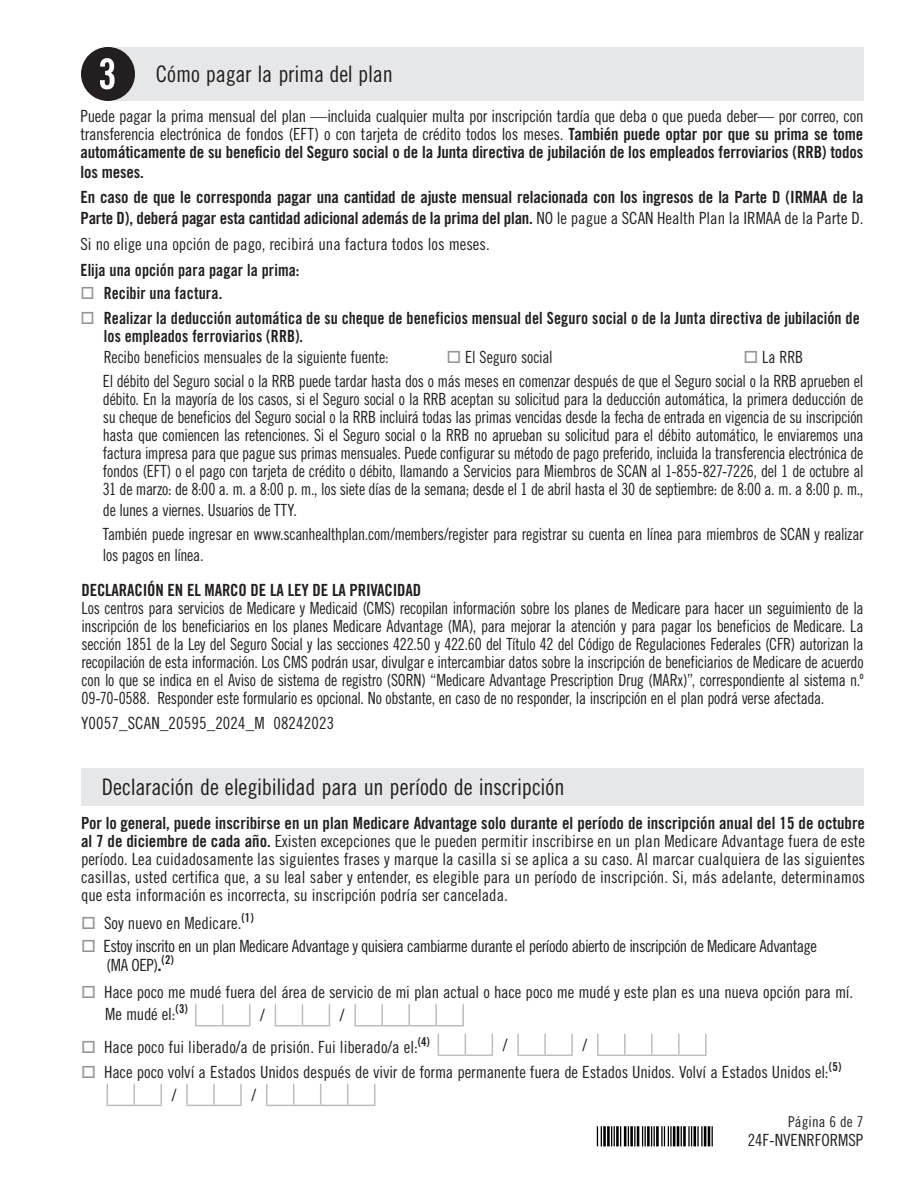
<style>
.page{position:relative;width:918px;height:1188px;background:#fff}
.page>*{position:absolute;margin:0;border:0;box-sizing:border-box;transform-origin:0 0}
.t1{font:22.8px "Trade Gothic LT Std Cn 18";letter-spacing:-.01em;color:#231f20}
.Body{font:16.8px/18px "Trade Gothic LT Std Cn 18";letter-spacing:-.02em;color:#231f20;text-align:justify;scale:.95 1}
.Body-2{font:16.8px/18px "Trade Gothic LT Std Cn 18";letter-spacing:-.02em;color:#231f20}
.Body_Condensed_18{font:16.8px/18px "Trade Gothic LT Std Cn 18";color:#231f20;text-align:justify}
.Body_Condensed_18-2{font:16.8px/21px "Trade Gothic LT Std Bd Cn 20";letter-spacing:-.01em;color:#231f20}
.Body_Condensed_18-3{font:16.8px/18px "Trade Gothic LT Std Bd Cn 20";letter-spacing:-.01em;color:#231f20;scale:.95 1}
.Body_w_Indent{font:16.8px "Trade Gothic LT Std Cn 18";letter-spacing:.01em;color:#231f20}
.Body-3{font:16.8px "Trade Gothic LT Std Cn 18";color:#231f20}
.Body-4{font:16.8px "Trade Gothic LT Std Bd Cn 20";letter-spacing:-.01em;color:#231f20}
.Body_w_Indent-2{font:15px "Trade Gothic LT Std Cn 18";letter-spacing:.01em;color:#231f20}
.s1{font-family:"Trade Gothic LT Std Bd Cn 20"}
.s2{font-family:"Trade Gothic LT Std Cn 18"}
.s3{color:#939598}
.s4{font-family:"Trade Gothic LT Std Bd Cn 20";font-size:19.5px}
</style>
<div class="page">
<div style="left:81px;top:768px;width:783px;height:37px;background:#e6e7e9"></div>
<img style="left:596px;top:1126px;width:117px;height:21px">
<div style="left:108px;top:47px;width:756px;height:54px;background:#e6e7e9"></div>
<div style="left:81px;top:47px;width:54px;height:54px;background:#231f20;border-radius:50%"></div>
<svg style="left:100px;top:58px;width:15px;height:31px"></svg>
<hr style="left:354px;top:1004px;width:2px;height:21px;background:#bcbdc0">
<hr style="left:381px;top:1004px;width:2px;height:21px;background:#bcbdc0">
<hr style="left:408px;top:1004px;width:2px;height:21px;background:#bcbdc0">
<hr style="left:435px;top:1004px;width:2px;height:21px;background:#bcbdc0">
<hr style="left:462px;top:1004px;width:2px;height:21px;background:#bcbdc0">
<svg style="left:195px;top:1004px;width:55px;height:22px"></svg>
<svg style="left:275px;top:1004px;width:55px;height:22px"></svg>
<svg style="left:354px;top:1025px;width:110px;height:1px"></svg>
<hr style="left:517px;top:1034px;width:2px;height:21px;background:#bcbdc0">
<hr style="left:544px;top:1034px;width:2px;height:21px;background:#bcbdc0">
<hr style="left:571px;top:1034px;width:2px;height:21px;background:#bcbdc0">
<hr style="left:597px;top:1034px;width:2px;height:21px;background:#bcbdc0">
<hr style="left:624px;top:1034px;width:2px;height:21px;background:#bcbdc0">
<hr style="left:651px;top:1034px;width:2px;height:21px;background:#bcbdc0">
<hr style="left:678px;top:1034px;width:2px;height:21px;background:#bcbdc0">
<hr style="left:705px;top:1034px;width:2px;height:21px;background:#bcbdc0">
<svg style="left:438px;top:1034px;width:55px;height:22px"></svg>
<svg style="left:517px;top:1055px;width:56px;height:1px"></svg>
<svg style="left:597px;top:1055px;width:110px;height:1px"></svg>
<hr style="left:186px;top:1084px;width:2px;height:21px;background:#bcbdc0">
<hr style="left:213px;top:1084px;width:2px;height:21px;background:#bcbdc0">
<hr style="left:240px;top:1084px;width:2px;height:21px;background:#bcbdc0">
<svg style="left:106px;top:1084px;width:56px;height:22px"></svg>
<svg style="left:186px;top:1105px;width:56px;height:1px"></svg>
<svg style="left:266px;top:1084px;width:109px;height:22px"></svg>
<p class="t1" style="left:156px;top:61px;width:239px">Cómo pagar la prima del plan</p>
<p class="Body-2" style="left:80px;top:107px;width:785px;text-align:justify">Puede pagar la prima mensual del plan —incluida cualquier multa por inscripción tardía que deba o que pueda deber— por correo, con transferencia electrónica de fondos (EFT) o con tarjeta de crédito todos los meses. <span class="s1">También puede optar por que su prima se tome automáticamente de su beneficio del Seguro social o de la Junta directiva de jubilación de los empleados ferroviarios (RRB) todos</span></p>
<p class="Body-4" style="left:80px;top:162px;width:65px">los meses.</p>
<p class="Body_Condensed_18-2" style="left:80px;top:186px;width:785px">En caso de que le corresponda pagar una cantidad de ajuste mensual relacionada con los ingresos de la Parte D (IRMAA de la<br>Parte D), deberá pagar esta cantidad adicional además de la prima del plan. <span class="s2">NO le pague a SCAN Health Plan la IRMAA de la Parte D.</span></p>
<p class="Body_Condensed_18" style="left:80px;top:235px;width:411px">Si no elige una opción de pago, recibirá una factura todos los meses.</p>
<p class="Body_Condensed_18-3" style="left:80px;top:260px;width:232px">Elija una opción para pagar la prima:</p>
<p class="Body_Condensed_18-3" style="left:80px;top:283px;width:151px"><span class="s3">□</span> Recibir una factura.</p>
<p class="Body_Condensed_18-3" style="left:104px;top:309px;width:797px;text-indent:-23px"><span class="s3">□</span> Realizar la deducción automática de su cheque de beneficios mensual del Seguro social o de la Junta directiva de jubilación de los empleados ferroviarios (RRB).</p>
<p class="Body" style="left:104px;top:348px;width:301px">Recibo beneficios mensuales de la siguiente fuente:</p>
<p class="Body" style="left:446px;top:348px;width:113px"><span class="s3">□</span> El Seguro social</p>
<p class="Body" style="left:743px;top:348px;width:64px"><span class="s3">□</span> La RRB</p>
<p class="Body" style="left:103px;top:372px;width:802px">El débito del Seguro social o la RRB puede tardar hasta dos o más meses en comenzar después de que el Seguro social o la RRB aprueben el débito. En la mayoría de los casos, si el Seguro social o la RRB aceptan su solicitud para la deducción automática, la primera deducción de su cheque de beneficios del Seguro social o la RRB incluirá todas las primas vencidas desde la fecha de entrada en vigencia de su inscripción hasta que comiencen las retenciones. Si el Seguro social o la RRB no aprueban su solicitud para el débito automático, le enviaremos una factura impresa para que pague sus primas mensuales. Puede configurar su método de pago preferido, incluida la transferencia electrónica de fondos (EFT) o el pago con tarjeta de crédito o débito, llamando a Servicios para Miembros de SCAN al 1-855-827-7226, del 1 de octubre al 31 de marzo: de 8:00 a. m. a 8:00 p. m., los siete días de la semana; desde el 1 de abril hasta el 30 de septiembre: de 8:00 a. m. a 8:00 p. m.,</p>
<p class="Body" style="left:103px;top:501px;width:206px">de lunes a viernes. Usuarios de TTY.</p>
<p class="Body" style="left:103px;top:524px;width:802px;line-height:21px">También puede ingresar en www.scanhealthplan.com/members/register para registrar su cuenta en línea para miembros de SCAN y realizar los pagos en línea.</p>
<p class="Body_Condensed_18-2" style="left:82px;top:580px;width:341px">DECLARACIÓN EN EL MARCO DE LA LEY DE LA PRIVACIDAD</p>
<p class="Body" style="left:82px;top:599px;width:825px">Los centros para servicios de Medicare y Medicaid (CMS) recopilan información sobre los planes de Medicare para hacer un seguimiento de la inscripción de los beneficiarios en los planes Medicare Advantage (MA), para mejorar la atención y para pagar los beneficios de Medicare. La sección 1851 de la Ley del Seguro Social y las secciones 422.50 y 422.60 del Título 42 del Código de Regulaciones Federales (CFR) autorizan la recopilación de esta información. Los CMS podrán usar, divulgar e intercambiar datos sobre la inscripción de beneficiarios de Medicare de acuerdo con lo que se indica en el Aviso de sistema de registro (SORN) “Medicare Advantage Prescription Drug (MARx)”, correspondiente al sistema n.º 09-70-0588. Responder este formulario es opcional. No obstante, en caso de no responder, la inscripción en el plan podrá verse afectada.</p>
<p class="Body_w_Indent" style="left:81px;top:713px;width:255px">Y0057_SCAN_20595_2024_M 08242023</p>
<p class="t1" style="left:102px;top:773px;width:464px">Declaración de elegibilidad para un período de inscripción</p>
<p class="Body_Condensed_18" style="left:81px;top:814px;width:786px"><span class="s1">Por lo general, puede inscribirse en un plan Medicare Advantage solo durante el período de inscripción anual del 15 de octubre al 7 de diciembre de cada año.</span> Existen excepciones que le pueden permitir inscribirse en un plan Medicare Advantage fuera de este período. Lea cuidadosamente las siguientes frases y marque la casilla si se aplica a su caso. Al marcar cualquiera de las siguientes casillas, usted certifica que, a su leal saber y entender, es elegible para un período de inscripción. Si, más adelante, determinamos que esta información es incorrecta, su inscripción podría ser cancelada.</p>
<p class="Body-3" style="left:81px;top:913px;width:174px"><span class="s3">□</span> Soy nuevo en Medicare.<sup>(1)</sup></p>
<p class="Body-2" style="left:106px;top:937px;width:712px;line-height:18.8px;text-indent:-26px"><span class="s3">□</span> Estoy inscrito en un plan Medicare Advantage y quisiera cambiarme durante el período abierto de inscripción de Medicare Advantage (MA OEP)<span class="s4">.</span><sup>(2)</sup></p>
<p class="Body-2" style="left:105px;top:980px;width:750px;line-height:22.5px;text-indent:-24px"><span class="s3">□</span> Hace poco me mudé fuera del área de servicio de mi plan actual o hace poco me mudé y este plan es una nueva opción para mí.<br>Me mudé el:<sup>(3)</sup></p>
<p class="Body-2" style="left:260px;top:1006px;width:6px">/</p>
<p class="Body-2" style="left:340px;top:1006px;width:6px">/</p>
<p class="Body_Condensed_18" style="left:81px;top:1038px;width:351px"><span class="s3">□</span> Hace poco fui liberado/a de prisión. Fui liberado/a el:<sup>(4)</sup></p>
<p class="Body-2" style="left:503px;top:1035px;width:6px">/</p>
<p class="Body-2" style="left:583px;top:1035px;width:6px">/</p>
<p class="Body-2" style="left:81px;top:1063px;width:762px"><span class="s3">□</span> Hace poco volví a Estados Unidos después de vivir de forma permanente fuera de Estados Unidos. Volví a Estados Unidos el:<sup>(5)</sup></p>
<p class="Body-2" style="left:172px;top:1085px;width:6px">/</p>
<p class="Body-2" style="left:252px;top:1085px;width:6px">/</p>
<p class="Body_w_Indent-2" style="left:788px;top:1112px;width:77px">Página 6 de 7</p>
<p class="Body_w_Indent" style="left:748px;top:1130px;width:117px">24F-NVENRFORMSP</p>
</div>
